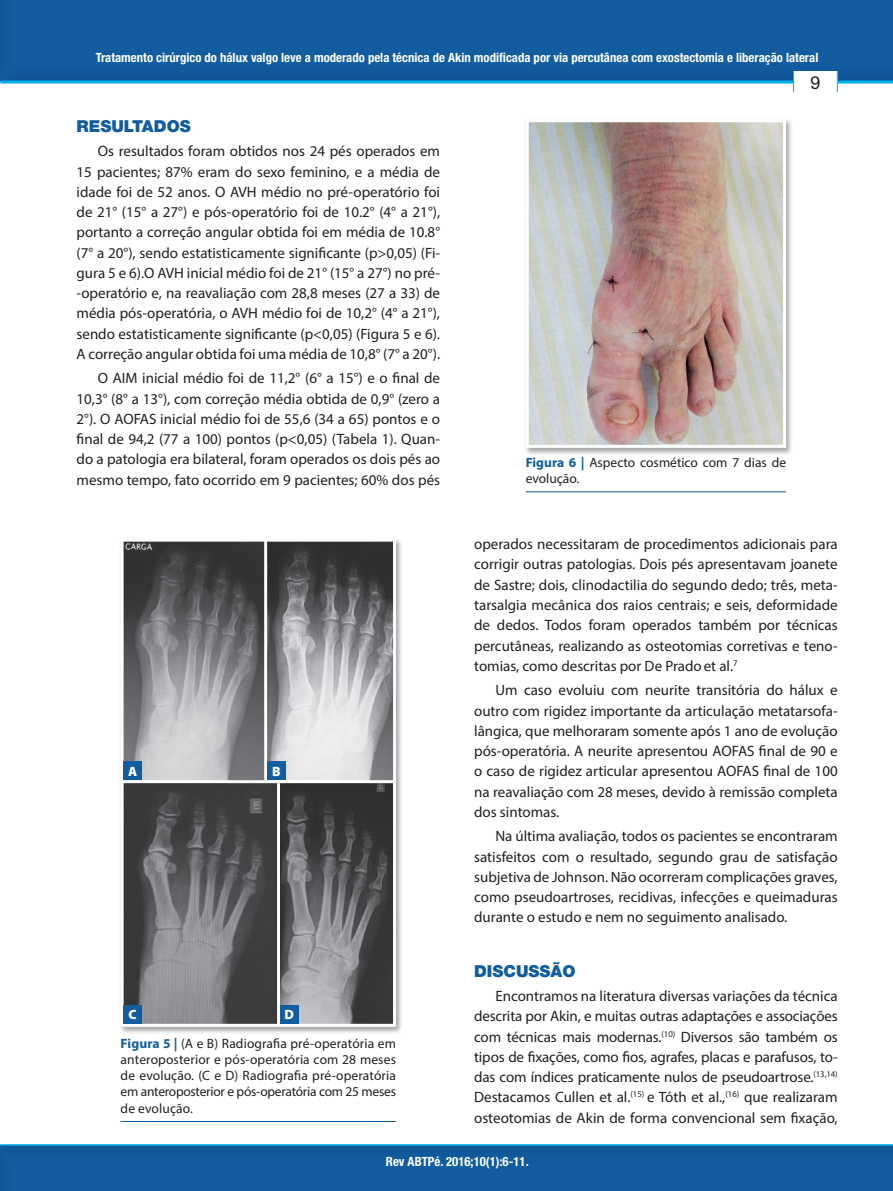
<style>
.page{position:relative;width:893px;height:1191px;background:#fff}
.page>*{position:absolute;margin:0;border:0;box-sizing:border-box;transform-origin:0 0}
.t1{font:18px "Helvetica Neue";color:#231f20}
.t2{font:900 16.5px "Helvetica Neue";color:#115da0}
.t3{font:15px/20.2px "Myriad Pro";color:#231f20;text-align:justify}
.t4{font:13.5px/16.2px "Myriad Pro";letter-spacing:-.005em;color:#231f20;text-align:justify}
.t5{font:900 13.5px "Myriad Pro";color:#fff}
.t6{font:700 condensed 12.75px "Helvetica Neue";color:#fff}
.s1{font-weight:700;color:#115da0}
</style>
<div class="page">
<div style="left:0;top:0;width:893px;height:84px;background:#115da0"></div>
<hr style="left:0;top:81px;width:893px;height:3px;background:#00aeef">
<div style="left:793px;top:71px;width:45px;height:21px;background:#fff"></div>
<svg style="left:793px;top:71px;width:1px;height:21px"></svg>
<svg style="left:837px;top:71px;width:1px;height:21px"></svg>
<div style="left:0;top:1143px;width:893px;height:48px;background:#115da0"></div>
<hr style="left:0;top:1144px;width:893px;height:1px;background:#00aeef">
<div style="left:119px;top:537px;width:284px;height:497px;background:#231f20;opacity:.4"></div>
<img style="left:125px;top:542px;width:267px;height:480px">
<div style="left:121px;top:538px;width:275px;height:488px;border:3px solid #fff"></div>
<hr style="left:122px;top:780px;width:272px;height:3px;background:#fff">
<hr style="left:277px;top:783px;width:3px;height:242px;background:#fff">
<hr style="left:264px;top:540px;width:3px;height:240px;background:#fff">
<div style="left:123px;top:1005px;width:19px;height:18px;background:#115da0"></div>
<div style="left:280px;top:1005px;width:18px;height:18px;background:#115da0"></div>
<div style="left:267px;top:761px;width:18px;height:19px;background:#115da0"></div>
<div style="left:124px;top:761px;width:18px;height:19px;background:#115da0"></div>
<hr style="left:121px;top:1121px;width:275px;height:1px;background:#115da0">
<div style="left:524px;top:118px;width:269px;height:337px;background:#231f20;opacity:.4"></div>
<img style="left:530px;top:123px;width:252px;height:321px">
<div style="left:526px;top:119px;width:260px;height:329px;border:3px solid #fff"></div>
<hr style="left:526px;top:491px;width:260px;height:1px;background:#115da0">
<p class="t6" style="left:96px;top:50px;width:724px">Tratamento cirúrgico do hálux valgo leve a moderado pela técnica de Akin modificada por via percutânea com exostectomia e liberação lateral</p>
<p class="t2" style="left:77px;top:116px;width:116px">RESULTADOS</p>
<p class="t3" style="left:77px;top:141px;width:365px;text-indent:21px">Os resultados foram obtidos nos 24 pés operados em 15 pacientes; 87% eram do sexo feminino, e a média de idade foi de 52 anos. O AVH médio no pré-operatório foi de 21° (15° a 27°) e pós-operatório foi de 10.2° (4° a 21°), portanto a correção angular obtida foi em média de 10.8° (7° a 20°), sendo estatisticamente significante (p&gt;0,05) (Fi&shy;gura 5 e 6).O AVH inicial médio foi de 21° (15° a 27°) no pré--operatório e, na reavaliação com 28,8 meses (27 a 33) de média pós-operatória, o AVH médio foi de 10,2° (4° a 21°), sendo estatisticamente significante (p&lt;0,05) (Figura 5 e 6).<br>A correção angular obtida foi uma média de 10,8° (7° a 20°).</p>
<p class="t3" style="left:77px;top:368px;width:365px;text-indent:21px">O AIM inicial médio foi de 11,2° (6° a 15°) e o final de 10,3° (8° a 13°), com correção média obtida de 0,9° (zero a 2°). O AOFAS inicial médio foi de 55,6 (34 a 65) pontos e o final de 94,2 (77 a 100) pontos (p&lt;0,05) (Tabela 1). Quan&shy;do a patologia era bilateral, foram operados os dois pés ao mesmo tempo, fato ocorrido em 9 pacientes; 60% dos pés</p>
<p class="t5" style="left:128px;top:763px;width:11px">A</p>
<p class="t5" style="left:272px;top:763px;width:10px">B</p>
<p class="t5" style="left:128px;top:1007px;width:10px">C</p>
<p class="t5" style="left:284px;top:1007px;width:11px">D</p>
<p class="t4" style="left:121px;top:1035px;width:277px"><span class="s1">Figura 5 |</span> (A e B) Radiografia pré-operatória em anteroposterior e pós-operatória com 28 meses de evolução. (C e D) Radiografia pré-operatória em anteroposterior e pós-operatória com 25 meses de evolução.</p>
<p class="t1" style="left:810px;top:72px;width:12px">9</p>
<p class="t4" style="left:526px;top:454px;width:262px"><span class="s1">Figura 6 |</span> Aspecto cosmético com 7 dias de evolução.</p>
<p class="t3" style="left:474px;top:534px;width:365px">operados necessitaram de procedimentos adicionais para corrigir outras patologias. Dois pés apresentavam joanete de Sastre; dois, clinodactilia do segundo dedo; três, meta&shy;tarsalgia mecânica dos raios centrais; e seis, deformidade de dedos. Todos foram operados também por técnicas percutâneas, realizando as osteotomias corretivas e teno&shy;tomias, como descritas por De Pradoet al.<sup>7</sup></p>
<p class="t3" style="left:474px;top:680px;width:365px;text-indent:21px">Um caso evoluiu com neurite transitória do hálux e outro com rigidez importante da articulação metatarsofa&shy;lângica, que melhoraram somente após 1 ano de evolução pós-operatória. A neurite apresentou AOFAS final de 90 e o caso de rigidez articular apresentou AOFAS final de 100 na reavaliação com 28 meses, devido à remissão completa dos sintomas.</p>
<p class="t3" style="left:474px;top:826px;width:365px;text-indent:21px">Na última avaliação, todos os pacientes se encontraram satisfeitos com o resultado, segundo grau de satisfação subjetiva de Johnson. Não ocorreram complicações graves, como pseudoartroses, recidivas, infecções e queimaduras durante o estudo e nem no seguimento analisado.</p>
<p class="t2" style="left:474px;top:961px;width:103px">DISCUSSÃO</p>
<p class="t3" style="left:474px;top:985px;width:365px;text-indent:21px">Encontramos na literatura diversas variações da técnica descrita por Akin, e muitas outras adaptações e associações com técnicas mais modernas.<sup>(10)</sup> Diversos são também os tipos de fixações, como fios, agrafes, placas e parafusos, to&shy;das com índices praticamente nulos de pseudoartrose.<sup>(13,14)<br></sup>Destacamos Cullen et al.<sup>(15)</sup> e Tóth et al.,<sup>(16)</sup> que realizaram osteotomias de Akin de forma convencional sem fixação,</p>
<p class="t6" style="left:386px;top:1153px;width:144px">Rev ABTPé. 2016;10(1):6-11.</p>
</div>
